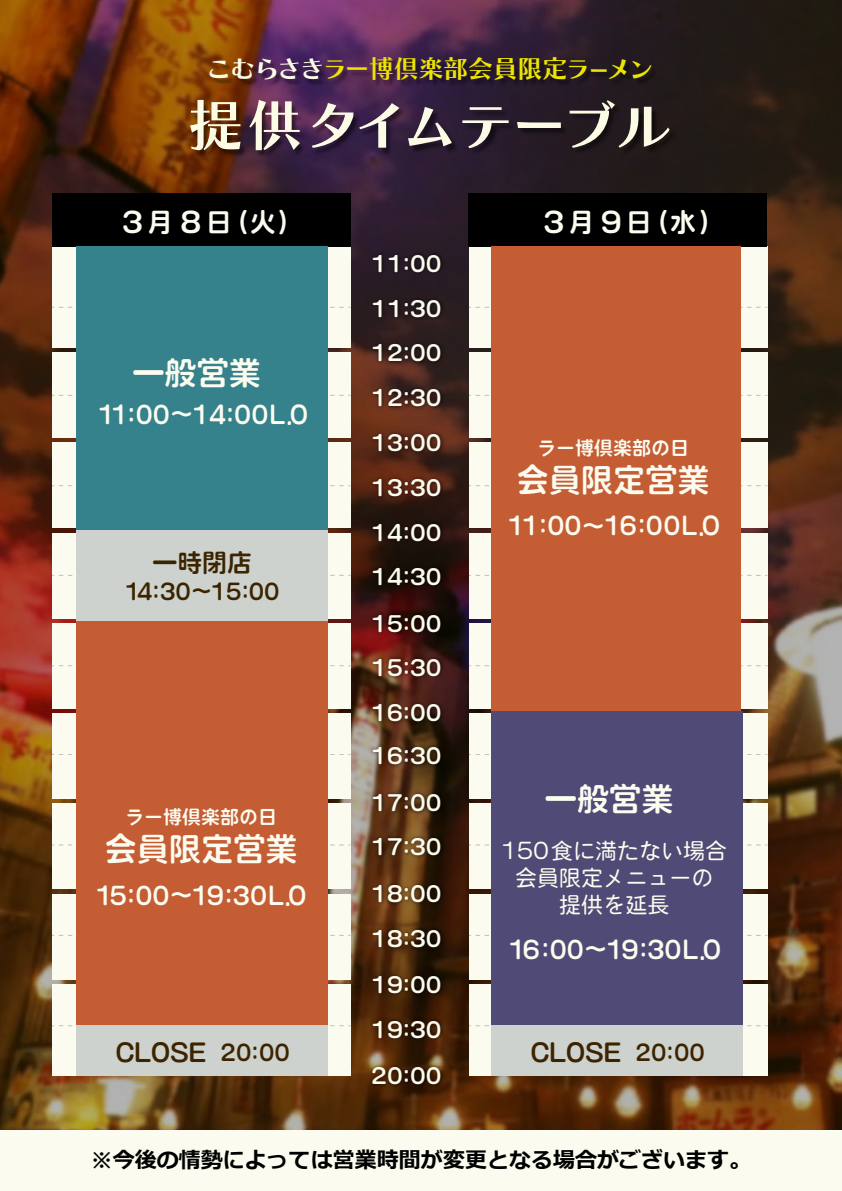
<style>
.page{position:relative;width:842px;height:1191px;background:#fff}
.page>*{position:absolute;margin:0;border:0;box-sizing:border-box;transform-origin:0 0}
.t1{font:55.9px "Chiaro Std B";letter-spacing:-.03em;color:#fbfbe6}
.t2{font:32.2px "VDL V7 Maru Gothic Bold";color:#fbfbef}
.t3{font:26.2px "VDL V7 Maru Gothic Bold";color:#fbfbef}
.t4{font:25.3px "Chiaro Std B";letter-spacing:-.05em;color:#ece503}
.t5{font:24.9px "VDL V7 Maru Gothic Bold";color:#3c2400}
.t6{font:24.5px "VDL V7 Maru Gothic Bold";color:#fbfbef;scale:.95 1}
.t7{font:22.1px "VDL V7 Maru Gothic Bold";color:#3c2400;scale:.95 1}
.t8{font:700 22px "Meiryo";color:#000}
.t9{font:22px/27px "VDL V7 Maru Gothic Medium";color:#fbfbef;text-align:center}
.t10{font:21.4px/44.9px "VDL V7 Maru Gothic Bold";color:#fbfbef;text-align:justify}
.t11{font:19px "VDL V7 Maru Gothic Bold";color:#fbfbef}
.s1{color:#fbfbe6}
.s2{font-size:28.4px}
.s3{font-size:22.1px}
</style>
<div class="page">
<img style="left:0;top:0;width:842px;height:1130px">
<div style="left:0;top:1130px;width:842px;height:61px;background:#fbfbef"></div>
<div style="left:52px;top:246px;width:299px;height:101px;background:#fbfbef"></div>
<div style="left:52px;top:353px;width:299px;height:85px;background:#fbfbef"></div>
<div style="left:52px;top:443px;width:299px;height:85px;background:#fbfbef"></div>
<div style="left:52px;top:533px;width:299px;height:85px;background:#fbfbef"></div>
<div style="left:52px;top:623px;width:299px;height:85px;background:#fbfbef"></div>
<div style="left:52px;top:713px;width:299px;height:85px;background:#fbfbef"></div>
<div style="left:52px;top:804px;width:299px;height:85px;background:#fbfbef"></div>
<div style="left:52px;top:894px;width:299px;height:85px;background:#fbfbef"></div>
<svg style="left:52px;top:395px;width:299px;height:1px"></svg>
<svg style="left:52px;top:485px;width:299px;height:1px"></svg>
<svg style="left:52px;top:575px;width:299px;height:1px"></svg>
<svg style="left:52px;top:665px;width:299px;height:1px"></svg>
<svg style="left:52px;top:754px;width:299px;height:1px"></svg>
<svg style="left:52px;top:844px;width:299px;height:1px"></svg>
<svg style="left:52px;top:935px;width:299px;height:1px"></svg>
<div style="left:52px;top:984px;width:299px;height:91px;background:#fbfbef"></div>
<svg style="left:52px;top:1025px;width:299px;height:1px"></svg>
<div style="left:469px;top:984px;width:298px;height:91px;background:#fbfbef"></div>
<svg style="left:469px;top:1025px;width:298px;height:1px"></svg>
<svg style="left:52px;top:307px;width:299px;height:1px"></svg>
<div style="left:469px;top:246px;width:298px;height:101px;background:#fbfbef"></div>
<div style="left:469px;top:353px;width:298px;height:85px;background:#fbfbef"></div>
<div style="left:469px;top:443px;width:298px;height:85px;background:#fbfbef"></div>
<div style="left:469px;top:533px;width:298px;height:85px;background:#fbfbef"></div>
<div style="left:469px;top:623px;width:298px;height:85px;background:#fbfbef"></div>
<div style="left:469px;top:713px;width:298px;height:85px;background:#fbfbef"></div>
<div style="left:469px;top:804px;width:298px;height:85px;background:#fbfbef"></div>
<div style="left:469px;top:894px;width:298px;height:85px;background:#fbfbef"></div>
<svg style="left:469px;top:395px;width:298px;height:1px"></svg>
<svg style="left:469px;top:485px;width:298px;height:1px"></svg>
<svg style="left:469px;top:575px;width:298px;height:1px"></svg>
<svg style="left:469px;top:665px;width:298px;height:1px"></svg>
<svg style="left:469px;top:754px;width:298px;height:1px"></svg>
<svg style="left:469px;top:844px;width:298px;height:1px"></svg>
<svg style="left:469px;top:935px;width:298px;height:1px"></svg>
<svg style="left:469px;top:307px;width:298px;height:1px"></svg>
<div style="left:52px;top:193px;width:299px;height:53px;background:#000"></div>
<div style="left:469px;top:193px;width:298px;height:53px;background:#000"></div>
<img style="left:364px;top:246px;width:85px;height:37px">
<img style="left:364px;top:290px;width:85px;height:38px">
<img style="left:364px;top:335px;width:85px;height:38px">
<img style="left:364px;top:380px;width:85px;height:38px">
<img style="left:364px;top:425px;width:85px;height:37px">
<img style="left:364px;top:469px;width:85px;height:38px">
<img style="left:364px;top:514px;width:85px;height:38px">
<img style="left:364px;top:559px;width:85px;height:38px">
<img style="left:364px;top:605px;width:85px;height:38px">
<img style="left:364px;top:649px;width:85px;height:38px">
<img style="left:364px;top:695px;width:85px;height:37px">
<img style="left:364px;top:738px;width:85px;height:38px">
<img style="left:364px;top:785px;width:85px;height:38px">
<img style="left:364px;top:829px;width:85px;height:38px">
<img style="left:364px;top:875px;width:85px;height:38px">
<img style="left:364px;top:920px;width:85px;height:38px">
<img style="left:364px;top:966px;width:85px;height:38px">
<img style="left:364px;top:1011px;width:85px;height:38px">
<img style="left:364px;top:1057px;width:85px;height:38px">
<div style="left:76px;top:246px;width:252px;height:284px;background:#35828d"></div>
<div style="left:76px;top:621px;width:252px;height:453px;background:#c45c34"></div>
<div style="left:491px;top:246px;width:250px;height:481px;background:#c45c34"></div>
<div style="left:491px;top:711px;width:251px;height:362px;background:#4f4b76"></div>
<div style="left:76px;top:530px;width:252px;height:91px;background:#cdd2ce"></div>
<div style="left:76px;top:1025px;width:252px;height:50px;background:#cdd2ce"></div>
<img style="left:206px;top:55px;width:456px;height:40px">
<img style="left:186px;top:95px;width:496px;height:74px">
<div style="left:491px;top:1025px;width:252px;height:50px;background:#cdd2ce"></div>
<p class="t4" style="left:206px;top:53px;width:449px"><span class="s1">こむらさき</span>ラー博倶楽部会員限定ラーメン</p>
<h1 class="t1" style="left:187px;top:91px;width:486px">提供タイムテーブル</h1>
<p class="t3" style="left:122px;top:204px;width:169px"><span class="s2">3</span>月<span class="s2">8</span>日(火)</p>
<p class="t3" style="left:543px;top:204px;width:169px"><span class="s2">3</span>月<span class="s2">9</span>日(水)</p>
<p class="t10" style="left:371px;top:240px;width:72px">11:00<br>11:30<br>12:00<br>12:30<br>13:00<br>13:30<br>14:00<br>14:30<br>15:00</p>
<p class="t10" style="left:371px;top:643px;width:72px;line-height:45.5px">15:30<br>16:00</p>
<p class="t10" style="left:371px;top:731px;width:72px;line-height:47.1px">16:30<br>17:00</p>
<p class="t10" style="left:371px;top:823px;width:72px;line-height:45.7px">17:30<br>18:00<br>18:30<br>19:00<br>19:30<br>20:00</p>
<h2 class="t2" style="left:132px;top:350px;width:130px">一般営業</h2>
<p class="t6" style="left:98px;top:397px;width:222px">11:00～14:00L.O</p>
<p class="t11" style="left:537px;top:434px;width:153px">ラー博倶楽部の日</p>
<h2 class="t2" style="left:517px;top:457px;width:194px">会員限定営業</h2>
<p class="t6" style="left:508px;top:509px;width:225px">11:00～16:00L.O</p>
<p class="t5" style="left:153px;top:545px;width:101px">一時閉店</p>
<p class="t7" style="left:125px;top:577px;width:164px">14:30～15:00</p>
<h2 class="t2" style="left:545px;top:776px;width:130px">一般営業</h2>
<p class="t9" style="left:501px;top:835px;width:227px">150食に満たない場合会員限定メニューの<br>提供を延長</p>
<p class="t11" style="left:125px;top:803px;width:153px">ラー博倶楽部の日</p>
<h2 class="t2" style="left:105px;top:826px;width:194px">会員限定営業</h2>
<p class="t6" style="left:96px;top:878px;width:223px">15:00～19:30L.O</p>
<p class="t6" style="left:509px;top:932px;width:225px">16:00～19:30L.O</p>
<p class="t5" style="left:116px;top:1036px;width:176px">CLOSE <span class="s3">20:00</span></p>
<p class="t5" style="left:531px;top:1036px;width:176px">CLOSE <span class="s3">20:00</span></p>
<p class="t8" style="left:91px;top:1145px;width:662px">※今後の情勢によっては営業時間が変更となる場合がございます。</p>
</div>
